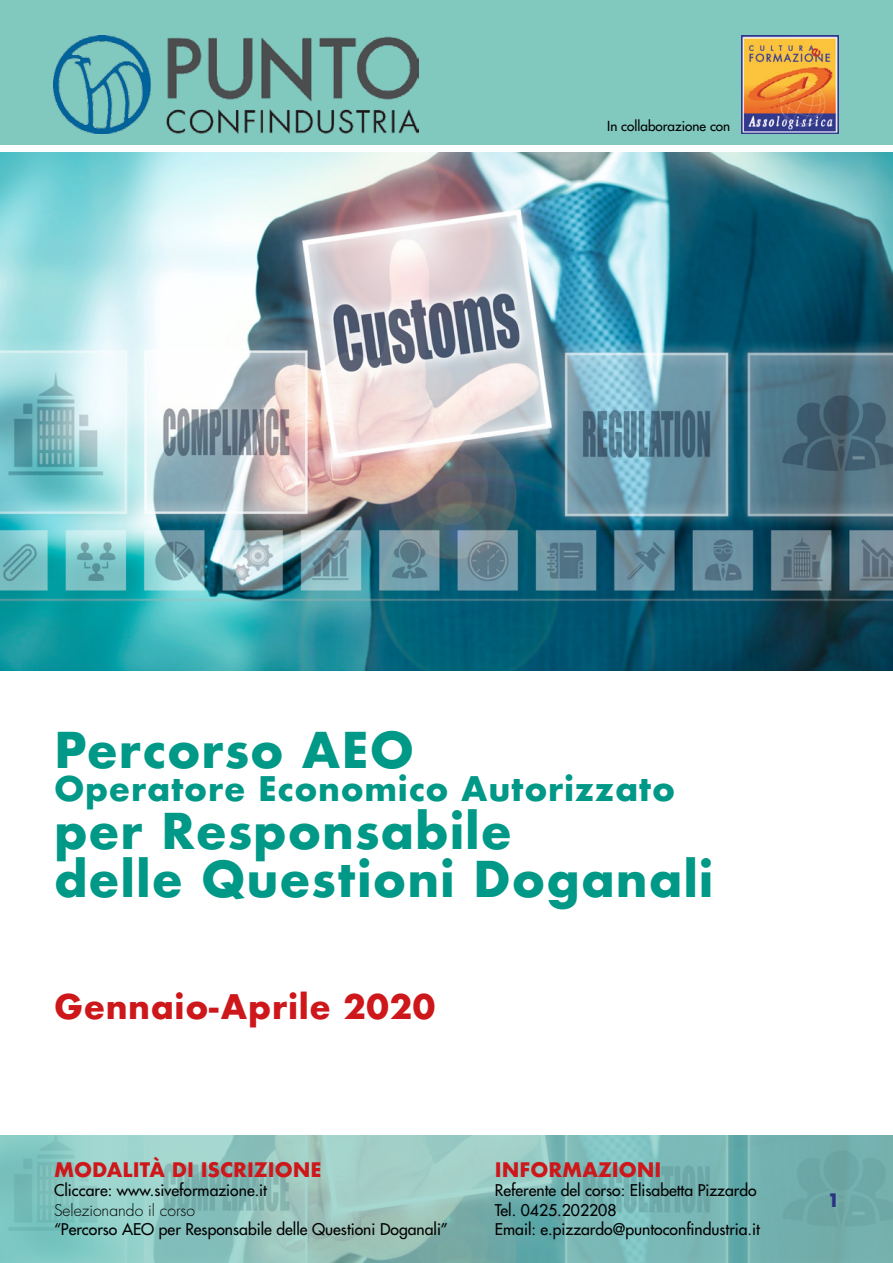
<style>
.page{position:relative;width:893px;height:1263px;background:#fff}
.page>*{position:absolute;margin:0;border:0;box-sizing:border-box;transform-origin:0 0}
.t1{font:700 48px/48px "Futura";letter-spacing:.02em;color:#009887}
.t2{font:700 33px "Futura";letter-spacing:.02em;color:#009887}
.t3{font:700 33px "Futura";letter-spacing:.02em;color:#cd171a}
.t4{font:700 19.5px "Futura";color:#cd171a}
.t5{font:700 18px "Futura";color:#283583}
.t6{font:15.75px/19.5px "Futura";color:#000}
.t7{font:300 15.75px "Futura";color:#000}
.t8{font:13.5px "Futura";color:#000}
</style>
<div class="page">
<img style="left:0;top:1135px;width:893px;height:128px">
<div style="left:0;top:0;width:893px;height:145px;background:#81c8be"></div>
<img style="left:742px;top:36px;width:97px;height:97px">
<img style="left:0;top:152px;width:893px;height:519px">
<img style="left:53px;top:36px;width:365px;height:98px">
<p class="t8" style="left:607px;top:117px;width:125px">In collaborazione con</p>
<h1 class="t1" style="left:54px;top:726px;width:362px">Percorso AEO</h1>
<h2 class="t2" style="left:54px;top:764px;width:623px">Operatore Economico Autorizzato</h2>
<h1 class="t1" style="left:54px;top:807px;width:661px">per Responsabile<br>delle Questioni Doganali</h1>
<h2 class="t3" style="left:54px;top:983px;width:383px">Gennaio-Aprile 2020</h2>
<p class="t4" style="left:54px;top:1155px;width:269px">MODALITÀ DI ISCRIZIONE</p>
<p class="t6" style="left:54px;top:1180px;width:215px">Cliccare: www.siveformazione.it</p>
<p class="t7" style="left:54px;top:1200px;width:142px">Selezionando il corso</p>
<p class="t6" style="left:54px;top:1219px;width:395px">“Percorso AEO per Responsabile delle Questioni Doganali”</p>
<p class="t4" style="left:495px;top:1155px;width:168px">INFORMAZIONI</p>
<p class="t6" style="left:495px;top:1180px;width:266px">Referente del corso: Elisabetta Pizzardo<br>Tel. 0425.202208<br>Email: e.pizzardo@puntoconfindustria.it</p>
<p class="t5" style="left:828px;top:1187px;width:14px">1</p>
</div>
